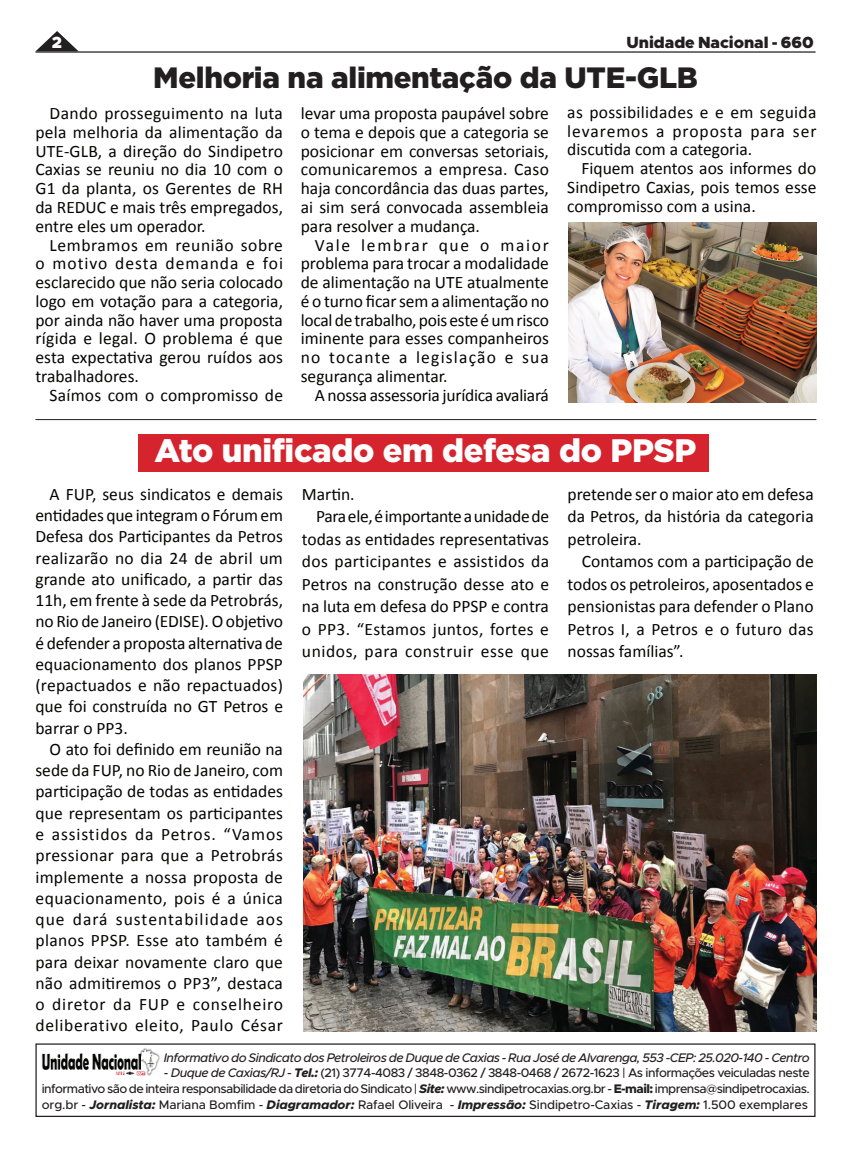
<style>
.page{position:relative;width:851px;height:1152px;background:#fff}
.page>*{position:absolute;margin:0;border:0;box-sizing:border-box;transform-origin:0 0}
.Texto{font:900 32.5px "Gotham";letter-spacing:-.01em;color:#fff}
.Texto-2{font:900 29.38px "Gotham";letter-spacing:-.01em;color:#231f20}
.Texto-3{font:17.5px/18.8px "Calibri";color:#040503;text-align:justify}
.Texto-4{font:900 16.25px "Metropolis";letter-spacing:-.005em;color:#231f20}
.Texto-5{font:900 16.25px "Metropolis";color:#fff}
.Texto-6{font:500 12.5px/15.6px "Metropolis";letter-spacing:-.01em;color:#231f20;text-align:justify}
.Texto-7{font:italic 500 12.5px "Metropolis";letter-spacing:-.04em;color:#231f20}
.s1{font-style:italic}
.s2{font-weight:800;font-style:italic}
.s3{font-weight:800}
</style>
<div class="page">
<svg style="left:36px;top:31px;width:42px;height:20px"></svg>
<div style="left:35px;top:1043px;width:780px;height:74px;border:1px solid #231f20"></div>
<hr style="left:35px;top:51px;width:780px;height:2px;background:#231f20">
<img style="left:42px;top:1048px;width:117px;height:27px">
<img style="left:568px;top:223px;width:248px;height:179px">
<img style="left:304px;top:674px;width:512px;height:358px">
<hr style="left:35px;top:419px;width:781px;height:1px;background:#231f20">
<div style="left:138px;top:434px;width:571px;height:37px;background:#d6242f"></div>
<p class="Texto-5" style="left:52px;top:32px;width:12px">2</p>
<p class="Texto-4" style="left:626px;top:32px;width:189px">Unidade Nacional - 660</p>
<p class="Texto-2" style="left:153px;top:61px;width:546px">Melhoria na alimentação da UTE-GLB</p>
<p class="Texto-3" style="left:567px;top:103px;width:250px">as possibilidades e e em seguida levaremos a proposta para ser discutida com a categoria.</p>
<p class="Texto-3" style="left:567px;top:159px;width:250px;text-indent:14px">Fiquem atentos aos informes do Sindipetro Caxias, pois temos esse compromisso com a usina.</p>
<p class="Texto-3" style="left:301px;top:104px;width:250px">levar uma proposta paupável sobre o tema e depois que a categoria se posicionar em conversas setoriais, comunicaremos a empresa. Caso haja concordância das duas partes, ai sim será convocada assembleia para resolver a mudança.</p>
<p class="Texto-3" style="left:301px;top:235px;width:250px;text-indent:14px">Vale lembrar que o maior problema para trocar a modalidade de alimentação na UTE atualmente é o turno ficar sem a alimentação no local de trabalho, pois este é um risco iminente para esses companheiros no tocante a legislação e sua segurança alimentar.</p>
<p class="Texto-3" style="left:315px;top:385px;width:235px">A nossa assessoria jurídica avaliará</p>
<p class="Texto-3" style="left:35px;top:104px;width:249px;text-indent:14px">Dando prosseguimento na luta pela melhoria da alimentação da UTE-GLB, a direção do Sindipetro Caxias se reuniu no dia 10 com o G1 da planta, os Gerentes de RH da REDUC e mais três empregados, entre eles um operador.</p>
<p class="Texto-3" style="left:35px;top:235px;width:249px;text-indent:14px">Lembramos em reunião sobre o motivo desta demanda e foi esclarecido que não seria colocado logo em votação para a categoria, por ainda não haver uma proposta rígida e legal. O problema é que esta expectativa gerou ruídos aos trabalhadores.</p>
<p class="Texto-3" style="left:50px;top:385px;width:235px">Saímos com o compromisso de</p>
<p class="Texto" style="left:155px;top:432px;width:543px">Ato unificado em defesa do PPSP</p>
<p class="Texto-3" style="left:35px;top:483px;width:249px;line-height:21.2px;text-indent:14px">A FUP, seus sindicatos e demais entidades que integram o Fórum em Defesa dos Participantes da Petros realizarão no dia 24 de abril um grande ato unificado, a partir das 11h, em frente à sede da Petrobrás, no Rio de Janeiro (EDISE). O objetivo é defender a proposta alternativa de equacionamento dos planos PPSP (repactuados e não repactuados) que foi construída no GT Petros e barrar o PP3.</p>
<p class="Texto-3" style="left:35px;top:738px;width:249px;line-height:21.2px;text-indent:14px">O ato foi definido em reunião na sede da FUP, no Rio de Janeiro, com participação de todas as entidades que representam os participantes e assistidos da Petros. “Vamos pressionar para que a Petrobrás implemente a nossa proposta de equacionamento, pois é a única que dará sustentabilidade aos planos PPSP. Esse ato também é para deixar novamente claro que não admitiremos o PP3”, destaca o diretor da FUP e conselheiro deliberativo eleito, Paulo César</p>
<p class="Texto-3" style="left:302px;top:485px;width:54px">Martin.</p>
<p class="Texto-3" style="left:302px;top:505px;width:249px;line-height:22.5px;text-indent:14px">Para ele, é importante a unidade de todas as entidades representativas dos participantes e assistidos da Petros na construção desse ato e na luta em defesa do PPSP e contra o PP3. “Estamos juntos, fortes e unidos, para construir esse que</p>
<p class="Texto-3" style="left:567px;top:483px;width:247px;line-height:22.5px">pretende ser o maior ato em defesa da Petros, da história da categoria petroleira.</p>
<p class="Texto-3" style="left:567px;top:550px;width:248px;line-height:22.5px;text-indent:14px">Contamos com a participação de todos os petroleiros, aposentados e pensionistas para defender o Plano Petros I, a Petros e o futuro das nossas famílias”.</p>
<p class="Texto-7" style="left:164px;top:1049px;width:647px">Informativo do Sindicato dos Petroleiros de Duque de Caxias - Rua José de Alvarenga, 553 -CEP: 25.020-140 - Centro</p>
<p class="Texto-6" style="left:42px;top:1065px;width:769px;text-indent:122px"><span class="s1">- Duque de Caxias/RJ</span> - <span class="s2">Tel.:</span> (21) 3774-4083 / 3848-0362 / 3848-0468 / 2672-1623 | As informações veiculadas neste informativo são de inteira responsabilidade da diretoria do Sindicato | <span class="s2">Site:</span> www.sindipetrocaxias.org.br - <span class="s3">E-mail:</span> imprensa@sindipetrocaxias. org.br - <span class="s2">Jornalista:</span> Mariana Bomfim - <span class="s2">Diagramador:</span> Rafael Oliveira - <span class="s2">Impressão:</span> Sindipetro-Caxias - <span class="s2">Tiragem:</span> 1.500 exemplares</p>
</div>
